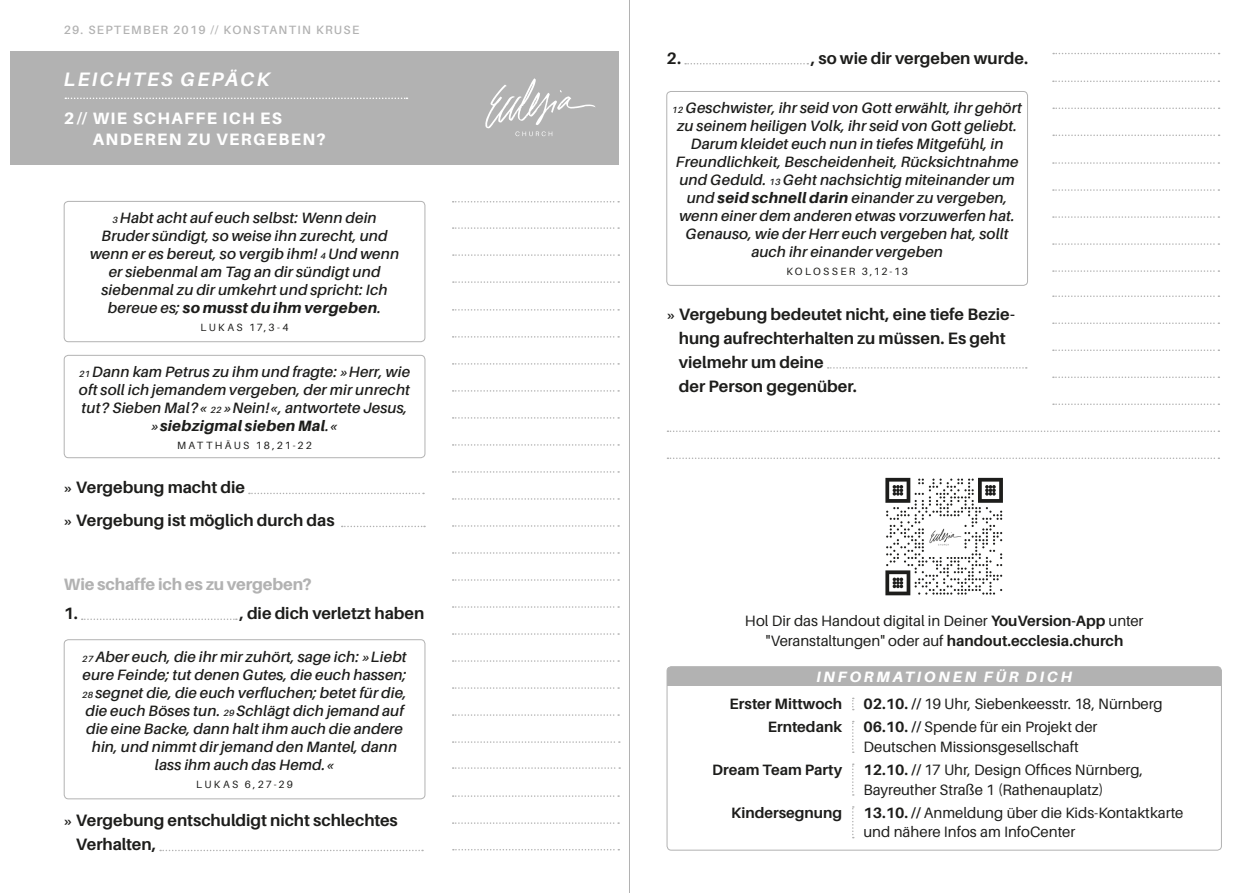
<style>
.page{position:relative;width:1259px;height:893px;background:#fff}
.page>*{position:absolute;margin:0;border:0;box-sizing:border-box;transform-origin:0 0}
.t1{font:italic 700 19.5px "Aileron";letter-spacing:.11em;color:#fff}
.Allgemein{font:700 16.5px/24px "Aileron";color:#1d1d1b}
.Aufzählung_Punkte{font:700 16.5px "Aileron";color:#1d1d1b}
.t2{font:800 16.5px/21px "Aileron";letter-spacing:.08em;color:#fff}
.Aufzählung_Punkte-2{font:800 16.5px "Aileron";letter-spacing:-.01em;color:#b2b2b2}
.Allgemein-2{font:italic 600 15px/18px "Aileron";letter-spacing:.01em;color:#1d1d1b;text-align:center}
.t3{font:15px/19.5px "Aileron";color:#1d1d1b}
.t4{font:700 15px "Aileron";color:#1d1d1b}
.t5{font:italic 800 15px "Aileron";letter-spacing:.18em;color:#fff}
.t6{font:600 12px "Aileron";letter-spacing:.11em;color:#b2b2b2}
.Allgemein-3{font:10.5px "Aileron";letter-spacing:.215em;color:#1d1d1b}
.s1{font-size:9px}
.s2{font-weight:800}
.s3{font-size:15px}
.s4{font-weight:700}
</style>
<div class="page">
<svg style="left:852px;top:698px;width:2px;height:12px"></svg>
<svg style="left:852px;top:721px;width:2px;height:32px"></svg>
<svg style="left:852px;top:763px;width:2px;height:33px"></svg>
<svg style="left:852px;top:806px;width:2px;height:32px"></svg>
<div style="left:667px;top:667px;width:554px;height:19px;background:#b2b2b2"></div>
<div style="left:666px;top:666px;width:555px;height:184px;border:1px solid #b2b2b2;border-radius:4px"></div>
<div style="left:11px;top:51px;width:608px;height:113px;background:#b2b2b2"></div>
<svg style="left:485px;top:78px;width:110px;height:58px"></svg>
<hr style="left:629px;top:0;width:1px;height:893px;background:#b2b2b2">
<svg style="left:1053px;top:189px;width:166px;height:2px"></svg>
<svg style="left:1053px;top:295px;width:166px;height:2px"></svg>
<svg style="left:1053px;top:162px;width:166px;height:2px"></svg>
<svg style="left:1053px;top:243px;width:166px;height:2px"></svg>
<svg style="left:1053px;top:349px;width:166px;height:2px"></svg>
<svg style="left:667px;top:430px;width:552px;height:2px"></svg>
<svg style="left:1053px;top:216px;width:166px;height:2px"></svg>
<svg style="left:1053px;top:322px;width:166px;height:2px"></svg>
<svg style="left:1053px;top:403px;width:166px;height:2px"></svg>
<svg style="left:1053px;top:270px;width:166px;height:2px"></svg>
<svg style="left:1053px;top:377px;width:166px;height:1px"></svg>
<svg style="left:667px;top:458px;width:552px;height:1px"></svg>
<svg style="left:1053px;top:135px;width:166px;height:1px"></svg>
<svg style="left:1053px;top:108px;width:166px;height:1px"></svg>
<svg style="left:1053px;top:81px;width:166px;height:1px"></svg>
<svg style="left:1053px;top:53px;width:166px;height:1px"></svg>
<svg style="left:453px;top:471px;width:166px;height:2px"></svg>
<svg style="left:453px;top:336px;width:166px;height:2px"></svg>
<svg style="left:453px;top:309px;width:166px;height:2px"></svg>
<svg style="left:453px;top:525px;width:166px;height:2px"></svg>
<svg style="left:453px;top:390px;width:166px;height:2px"></svg>
<svg style="left:453px;top:579px;width:166px;height:2px"></svg>
<svg style="left:453px;top:444px;width:166px;height:2px"></svg>
<svg style="left:453px;top:633px;width:166px;height:2px"></svg>
<svg style="left:453px;top:687px;width:166px;height:2px"></svg>
<svg style="left:453px;top:741px;width:167px;height:2px"></svg>
<svg style="left:453px;top:767px;width:167px;height:2px"></svg>
<svg style="left:453px;top:795px;width:166px;height:2px"></svg>
<svg style="left:453px;top:822px;width:166px;height:2px"></svg>
<svg style="left:453px;top:498px;width:166px;height:2px"></svg>
<svg style="left:453px;top:363px;width:166px;height:2px"></svg>
<svg style="left:453px;top:552px;width:166px;height:2px"></svg>
<svg style="left:453px;top:417px;width:166px;height:2px"></svg>
<svg style="left:453px;top:606px;width:166px;height:2px"></svg>
<svg style="left:453px;top:660px;width:166px;height:2px"></svg>
<svg style="left:453px;top:714px;width:166px;height:2px"></svg>
<svg style="left:453px;top:281px;width:166px;height:2px"></svg>
<svg style="left:453px;top:254px;width:166px;height:2px"></svg>
<svg style="left:453px;top:227px;width:166px;height:2px"></svg>
<svg style="left:453px;top:201px;width:166px;height:2px"></svg>
<svg style="left:453px;top:849px;width:166px;height:1px"></svg>
<div style="left:64px;top:201px;width:361px;height:141px;border:1px solid #b2b2b2;border-radius:4px"></div>
<div style="left:64px;top:355px;width:361px;height:103px;border:1px solid #b2b2b2;border-radius:4px"></div>
<div style="left:666px;top:91px;width:362px;height:195px;border:1px solid #b2b2b2;border-radius:4px"></div>
<div style="left:64px;top:639px;width:361px;height:160px;border:1px solid #b2b2b2;border-radius:4px"></div>
<svg style="left:885px;top:478px;width:118px;height:117px"></svg>
<img style="left:924px;top:517px;width:39px;height:39px">
<svg style="left:82px;top:618px;width:155px;height:2px"></svg>
<svg style="left:685px;top:63px;width:123px;height:1px"></svg>
<svg style="left:249px;top:493px;width:175px;height:1px"></svg>
<svg style="left:342px;top:526px;width:83px;height:1px"></svg>
<svg style="left:160px;top:850px;width:263px;height:1px"></svg>
<svg style="left:65px;top:98px;width:342px;height:1px"></svg>
<svg style="left:827px;top:367px;width:199px;height:2px"></svg>
<p class="t6" style="left:64px;top:23px;width:297px">29. SEPTEMBER 2019 // KONSTANTIN KRUSE</p>
<p class="t1" style="left:64px;top:68px;width:207px">LEICHTES GEPÄCK</p>
<p class="t2" style="left:93px;top:107px;width:234px;text-indent:-29px">2 // WIE SCHAFFE ICH ES<br>ANDEREN ZU VERGEBEN?</p>
<p class="Allgemein-2" style="left:90px;top:209px;width:311px"><span class="s1">3</span> Habt acht auf euch selbst: Wenn dein Bruder sündigt, so weise ihn zurecht, und wenn er es bereut, so vergib ihm! <span class="s1">4</span> Und wenn er siebenmal am Tag an dir sündigt und siebenmal zu dir umkehrt und spricht: Ich bereue es; <span class="s2">so musst du ihm vergeben</span>.</p>
<p class="Allgemein-3" style="left:200px;top:322px;width:90px">LUKAS 17,3-4</p>
<p class="Allgemein-2" style="left:79px;top:363px;width:333px"><span class="s1">21</span> Dann kam Petrus zu ihm und fragte: »Herr, wie oft soll ich jemandem vergeben, der mir unrecht tut? Sieben Mal?« <span class="s1">22</span> »Nein!«, antwortete Jesus, »<span class="s2">siebzigmal sieben Mal</span>.«</p>
<p class="Allgemein-3" style="left:177px;top:439px;width:136px">MATTHÄUS 18,21-22</p>
<p class="Allgemein" style="left:64px;top:476px;width:183px"><span class="s3">»</span> Vergebung macht die</p>
<p class="Allgemein" style="left:64px;top:509px;width:272px"><span class="s3">»</span> Vergebung ist möglich durch das</p>
<p class="Aufzählung_Punkte-2" style="left:64px;top:575px;width:250px">Wie schaffe ich es zu vergeben?</p>
<p class="Aufzählung_Punkte" style="left:64px;top:604px;width:15px">1.</p>
<p class="Aufzählung_Punkte" style="left:240px;top:604px;width:186px">, die dich verletzt haben</p>
<p class="Allgemein-2" style="left:82px;top:648px;width:326px"><span class="s1">27</span> Aber euch, die ihr mir zuhört, sage ich: »Liebt eure Feinde; tut denen Gutes, die euch hassen; <span class="s1">28</span> segnet die, die euch verfluchen; betet für die, die euch Böses tun. <span class="s1">29</span> Schlägt dich jemand auf die eine Backe, dann halt ihm auch die andere hin, und nimmt dir jemand den Mantel, dann lass ihm auch das Hemd.«</p>
<p class="Allgemein-3" style="left:196px;top:779px;width:98px">LUKAS 6,27-29</p>
<p class="Allgemein" style="left:76px;top:809px;width:323px;text-indent:-12px"><span class="s3">»</span> Vergebung entschuldigt nicht schlechtes<br>Verhalten,</p>
<p class="Aufzählung_Punkte" style="left:666px;top:49px;width:16px">2.</p>
<p class="Aufzählung_Punkte" style="left:811px;top:49px;width:218px">, so wie dir vergeben wurde.</p>
<p class="Allgemein-2" style="left:672px;top:99px;width:351px"><span class="s1">12</span> Geschwister, ihr seid von Gott erwählt, ihr gehört zu seinem heiligen Volk, ihr seid von Gott geliebt.<br>Darum kleidet euch nun in tiefes Mitgefühl, in Freundlichkeit, Bescheidenheit, Rücksichtnahme und Geduld. <span class="s1">13</span> Geht nachsichtig miteinander um und <span class="s2">seid schnell darin</span> einander zu vergeben, wenn einer dem anderen etwas vorzuwerfen hat.<br>Genauso, wie der Herr euch vergeben hat, sollt auch ihr einander vergeben</p>
<p class="Allgemein-3" style="left:786px;top:266px;width:123px">KOLOSSER 3,12-13</p>
<p class="Allgemein" style="left:679px;top:302px;width:338px;text-indent:-12px"><span class="s3">»</span> Vergebung bedeutet nicht, eine tiefe Bezie&shy;hung aufrechterhalten zu müssen. Es geht vielmehr um deine<br>der Person gegenüber.</p>
<p class="t3" style="left:745px;top:611px;width:400px;text-align:center">Hol Dir das Handout digital in Deiner <span class="s4">YouVersion-App</span> unter "Veranstaltungen" oder auf <span class="s4">handout.ecclesia.church</span></p>
<p class="t5" style="left:816px;top:668px;width:257px">INFORMATIONEN FÜR DICH</p>
<p class="t4" style="left:729px;top:696px;width:114px">Erster Mittwoch</p>
<p class="t3" style="left:863px;top:694px;width:301px"><span class="s4">02.10. //</span> 19 Uhr, Siebenkeesstr. 18, Nürnberg</p>
<p class="t4" style="left:768px;top:719px;width:76px">Erntedank</p>
<p class="t3" style="left:863px;top:718px;width:236px"><span class="s4">06.10. //</span> Spende für ein Projekt der<br>Deutschen Missionsgesellschaft</p>
<p class="t4" style="left:712px;top:761px;width:131px">Dream Team Party</p>
<p class="t3" style="left:863px;top:760px;width:281px"><span class="s4">12.10. //</span> 17 Uhr, Design Offices Nürnberg,<br>Bayreuther Straße 1 (Rathenauplatz)</p>
<p class="t4" style="left:731px;top:804px;width:112px">Kindersegnung</p>
<p class="t3" style="left:863px;top:803px;width:321px"><span class="s4">13.10. //</span> Anmeldung über die Kids-Kontaktkarte und nähere Infos am InfoCenter</p>
</div>
